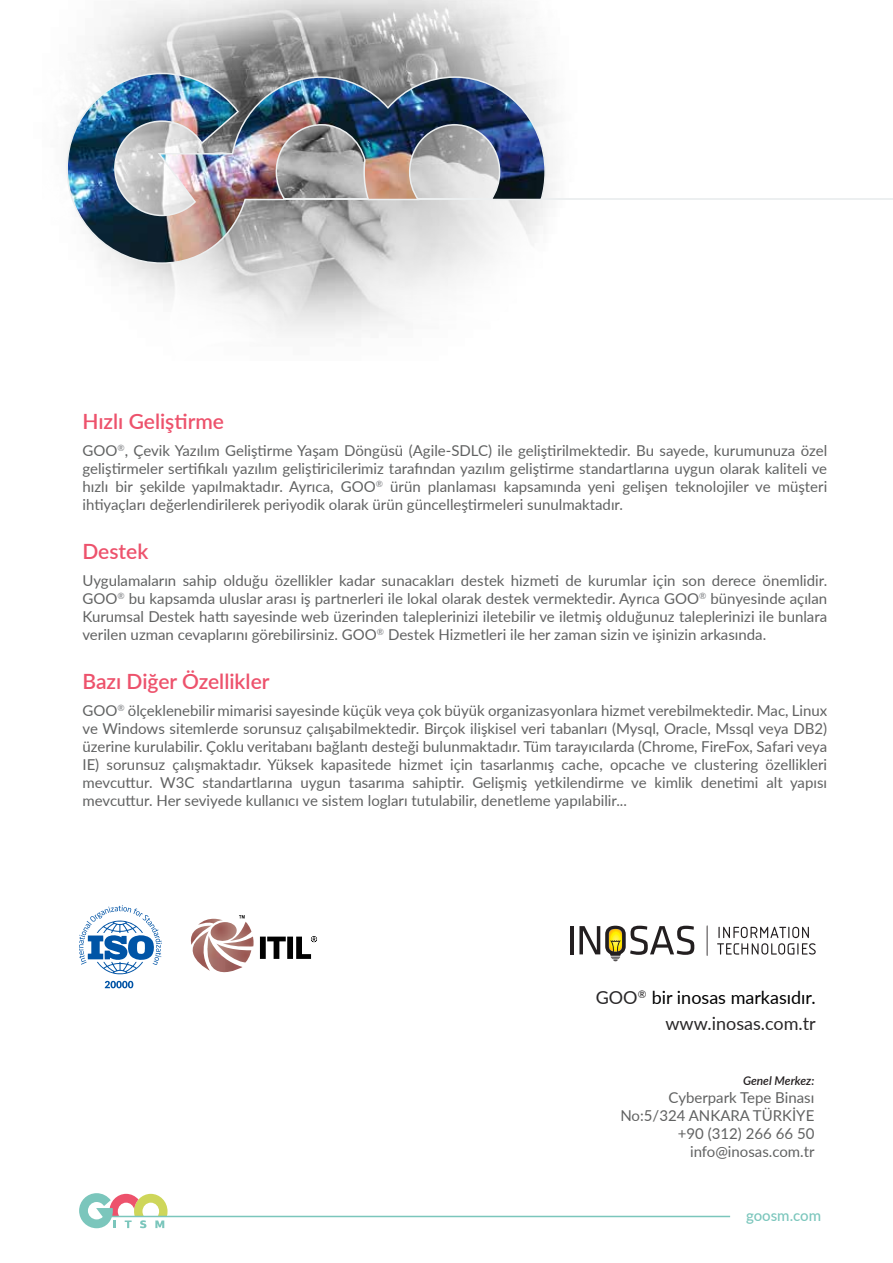
<style>
.page{position:relative;width:893px;height:1263px;background:#fff}
.page>*{position:absolute;margin:0;border:0;box-sizing:border-box;transform-origin:0 0}
.t1{font:600 21px "Lato";color:#ed526c}
.t2{font:18px/26.1px "Lato";color:#292728;text-align:right}
.t3{font:15px/18px "Lato";color:#616262;text-align:justify}
.t4{font:500 15px "Lato";color:#7bc6bc}
.t5{font:italic 600 12px "Lato";color:#231f20}
.s1{color:#000}
</style>
<div class="page">
<img style="left:96px;top:0;width:484px;height:334px">
<hr style="left:260px;top:199px;width:633px;height:1px;background:#eceff0">
<img style="left:66px;top:72px;width:481px;height:193px">
<svg style="left:717px;top:927px;width:99px;height:27px"></svg>
<svg style="left:707px;top:925px;width:1px;height:31px"></svg>
<hr style="left:570px;top:926px;width:4px;height:28px;background:#231f20">
<svg style="left:579px;top:926px;width:115px;height:36px"></svg>
<img style="left:198px;top:919px;width:25px;height:6px">
<img style="left:194px;top:926px;width:16px;height:5px">
<img style="left:190px;top:931px;width:19px;height:33px">
<img style="left:200px;top:935px;width:43px;height:38px">
<img style="left:216px;top:943px;width:32px;height:19px">
<img style="left:223px;top:941px;width:16px;height:7px">
<img style="left:237px;top:934px;width:2px;height:7px">
<img style="left:210px;top:922px;width:27px;height:20px">
<svg style="left:239px;top:915px;width:78px;height:44px"></svg>
<svg style="left:79px;top:905px;width:83px;height:70px"></svg>
<svg style="left:105px;top:981px;width:28px;height:7px"></svg>
<hr style="left:109px;top:1216px;width:621px;height:1px;background:#7bc6bc">
<svg style="left:79px;top:1193px;width:89px;height:35px"></svg>
<h1 class="t1" style="left:82px;top:406px;width:143px">Hızlı Geliştirme</h1>
<p class="t3" style="left:82px;top:441px;width:746px">GOO<sup>®</sup>, Çevik Yazılım Geliştirme Yaşam Döngüsü (Agile-SDLC) ile geliştirilmektedir. Bu sayede, kurumunuza özel geliştirmeler sertifikalı yazılım geliştiricilerimiz tarafından yazılım geliştirme standartlarına uygun olarak kaliteli ve hızlı bir şekilde yapılmaktadır. Ayrıca, GOO<sup>®</sup> ürün planlaması kapsamında yeni gelişen teknolojiler ve müşteri ihtiyaçları değerlendirilerek periyodik olarak ürün güncelleştirmeleri sunulmaktadır.</p>
<h1 class="t1" style="left:82px;top:536px;width:67px">Destek</h1>
<p class="t3" style="left:82px;top:571px;width:746px">Uygulamaların sahip olduğu özellikler kadar sunacakları destek hizmeti de kurumlar için son derece önemlidir.<br>GOO<sup>®</sup> bu kapsamda uluslar arası iş partnerleri ile lokal olarak destek vermektedir. Ayrıca GOO<sup>®</sup> bünyesinde açılan Kurumsal Destek hattı sayesinde web üzerinden taleplerinizi iletebilir ve iletmiş olduğunuz taleplerinizi ile bunlara verilen uzman cevaplarını görebilirsiniz. GOO<sup>®</sup> Destek Hizmetleri ile her zaman sizin ve işinizin arkasında.</p>
<h1 class="t1" style="left:82px;top:666px;width:189px">Bazı Diğer Özellikler</h1>
<p class="t3" style="left:82px;top:701px;width:746px">GOO<sup>®</sup> ölçeklenebilir mimarisi sayesinde küçük veya çok büyük organizasyonlara hizmet verebilmektedir. Mac, Linux ve Windows sitemlerde sorunsuz çalışabilmektedir. Birçok ilişkisel veri tabanları (Mysql, Oracle, Mssql veya DB2) üzerine kurulabilir. Çoklu veritabanı bağlantı desteği bulunmaktadır. Tüm tarayıcılarda (Chrome, FireFox, Safari veya IE) sorunsuz çalışmaktadır. Yüksek kapasitede hizmet için tasarlanmış cache, opcache ve clustering özellikleri mevcuttur. W3C standartlarına uygun tasarıma sahiptir. Gelişmiş yetkilendirme ve kimlik denetimi alt yapısı mevcuttur. Her seviyede kullanıcı ve sistem logları tutulabilir, denetleme yapılabilir...</p>
<p class="t2" style="left:596px;top:983px;width:222px">GOO<sup>®</sup> <span class="s1">bir inosas markasıdır. </span>www.inosas.com.tr</p>
<p class="t5" style="left:743px;top:1072px;width:73px">Genel Merkez:</p>
<p class="t3" style="left:620px;top:1088px;width:196px;text-align:right">Cyberpark Tepe Binası<br>No:5/324 ANKARA TÜRKİYE +90 (312) 266 66 50 info@inosas.com.tr</p>
<p class="t4" style="left:746px;top:1205px;width:77px">goosm.com</p>
</div>
